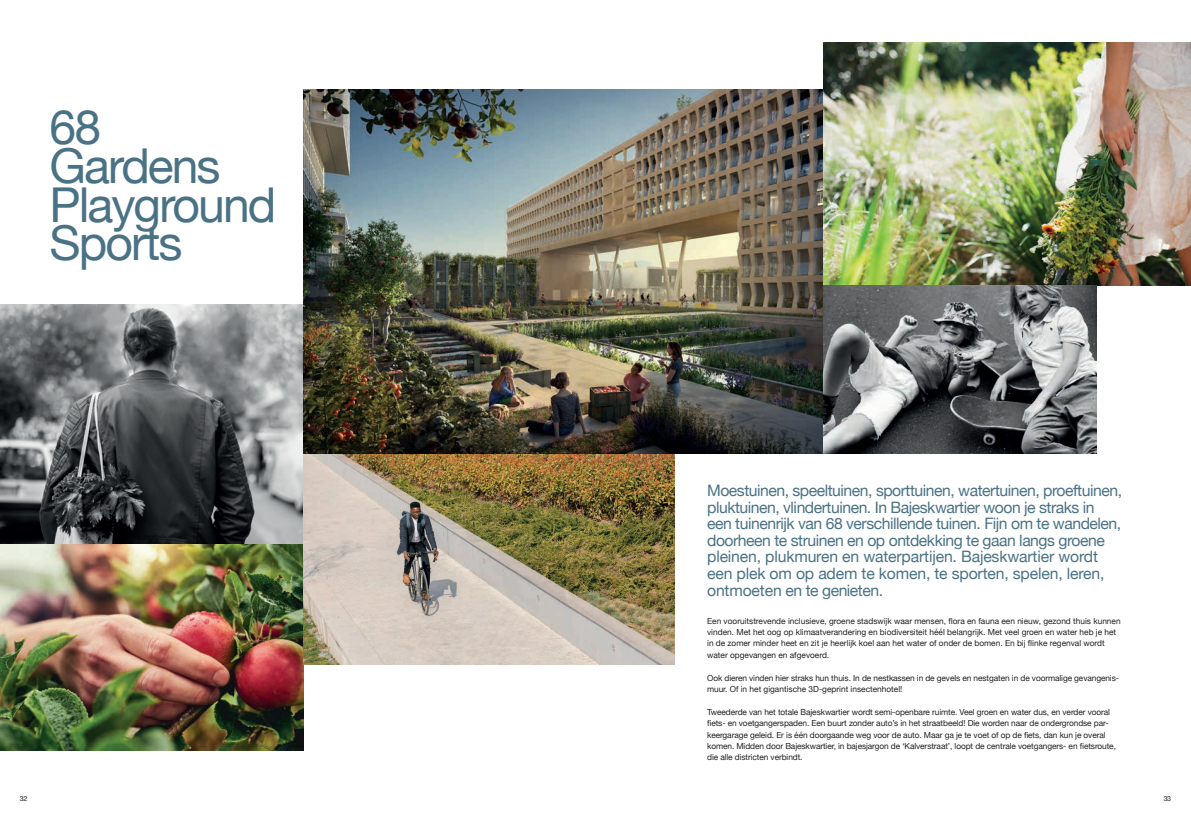
<style>
.page{position:relative;width:1191px;height:819px;background:#fff}
.page>*{position:absolute;margin:0;border:0;box-sizing:border-box;transform-origin:0 0}
.t1{font:48.04px/38.6px "Helvetica Neue";letter-spacing:-.04em;color:#4a7285}
.t2{font:15.75px/16.6px "Helvetica Neue";letter-spacing:-.03em;color:#4a7285}
.t3{font:8.31px/11.4px "Helvetica Neue";letter-spacing:-.01em;color:#231f20}
.t4{font:7px "Helvetica Neue";color:#231f20}
</style>
<div class="page">
<img style="left:0;top:304px;width:304px;height:446px">
<img style="left:304px;top:453px;width:371px;height:211px">
<img style="left:304px;top:89px;width:519px;height:364px">
<img style="left:823px;top:42px;width:368px;height:244px">
<img style="left:823px;top:286px;width:273px;height:167px">
<h1 class="t1" style="left:50px;top:111px;width:228px">68<br>Gardens<br>Playground<br>Sports</h1>
<p class="t2" style="left:707px;top:483px;width:416px">Moestuinen, speeltuinen, sporttuinen, watertuinen, proeftuinen, pluktuinen, vlindertuinen. In Bajeskwartier woon je straks in een tuinenrijk van 68 verschillende tuinen. Fijn om te wandelen, doorheen te struinen en op ontdekking te gaan langs groene pleinen, plukmuren en waterpartijen. Bajeskwartier wordt een plek om op adem te komen, te sporten, spelen, leren, ontmoeten en te genieten.</p>
<p class="t3" style="left:707px;top:615px;width:415px">Een vooruitstrevende inclusieve, groene stadswijk waar mensen, flora en fauna een nieuw, gezond thuis kunnen vinden. Met het oog op klimaatverandering en biodiversiteit héél belangrijk. Met veel groen en water heb je het in de zomer minder heet en zit je heerlijk koel aan het water of onder de bomen. En bij flinke regenval wordt water opgevangen en afgevoerd.</p>
<p class="t3" style="left:707px;top:672px;width:413px">Ook dieren vinden hier straks hun thuis. In de nestkassen in de gevels en nestgaten in de voormalige gevangenis&shy;muur. Of in het gigantische 3D-geprint insectenhotel!</p>
<p class="t3" style="left:707px;top:706px;width:410px">Tweederde van het totale Bajeskwartier wordt semi-openbare ruimte. Veel groen en water dus, en verder vooral fiets- en voetgangerspaden. Een buurt zonder auto’s in het straatbeeld! Die worden naar de ondergrondse par&shy;keergarage geleid. Er is één doorgaande weg voor de auto. Maar ga je te voet of op de fiets, dan kun je overal komen. Midden door Bajeskwartier, in bajesjargon de ‘Kalverstraat’, loopt de centrale voetgangers- en fietsroute, die alle districten verbindt.</p>
<p class="t4" style="left:20px;top:793px;width:9px">32</p>
<p class="t4" style="left:1163px;top:793px;width:9px">33</p>
</div>
